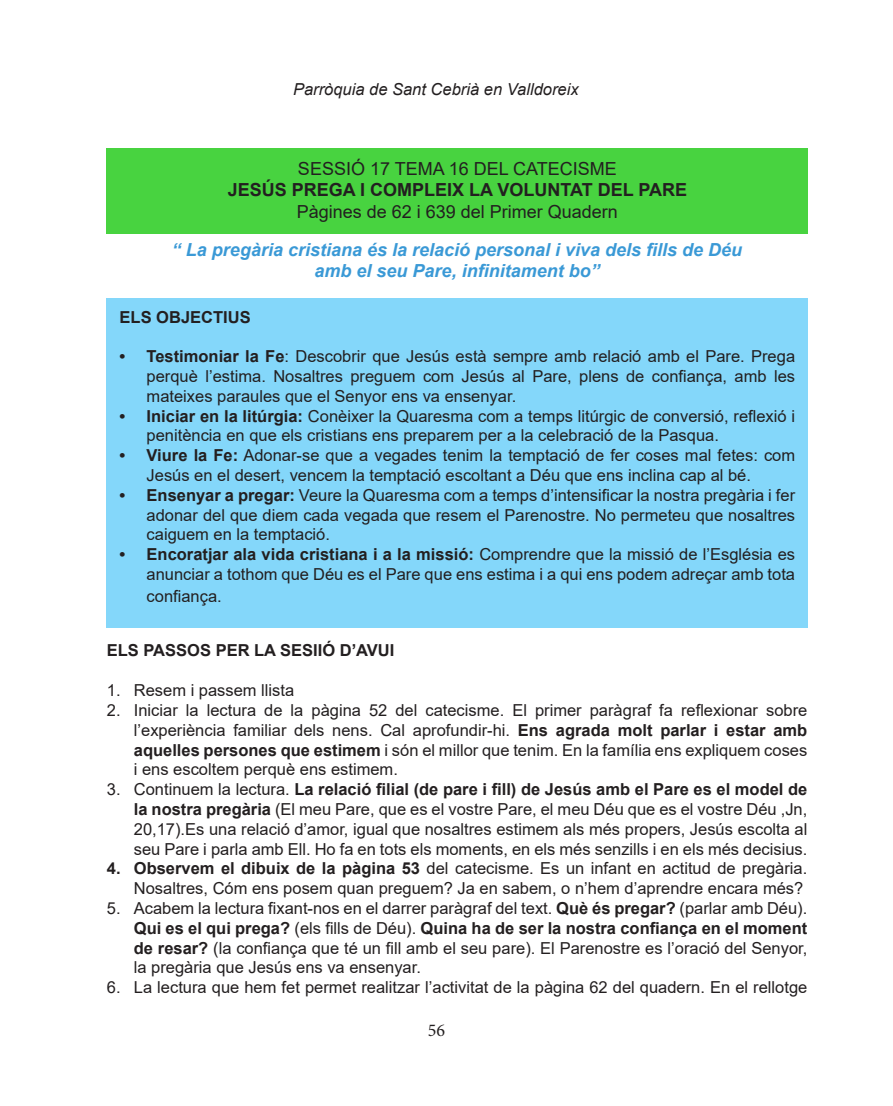
<style>
.page{position:relative;width:893px;height:1106px;background:#fff}
.page>*{position:absolute;margin:0;border:0;box-sizing:border-box;transform-origin:0 0}
.t1{font:italic 700 18px "Arial";color:#3a99d6}
.t2{font:18px "Arial";color:#231f20}
.t3{font:700 18px "Arial";color:#231f20}
.t4{font:18px "Minion Pro";color:#231f20}
.t5{font:16.5px/19.8px "Arial";color:#231f20;text-align:justify}
.t6{font:700 16.5px "Arial";color:#231f20}
.t7{font:italic 16.5px "Arial";color:#231f20}
.s1{font-weight:700}
</style>
<div class="page">
<div style="left:107px;top:149px;width:701px;height:85px;background:#48d340"></div>
<div style="left:107px;top:298px;width:701px;height:329px;background:#84d7fa"></div>
<p class="t7" style="left:293px;top:78px;width:287px">Parròquia de Sant Cebrià en Valldoreix</p>
<p class="t2" style="left:298px;top:156px;width:320px">SESSIÓ 17 TEMA 16 DEL CATECISME</p>
<p class="t3" style="left:228px;top:177px;width:461px">JESÚS PREGA I COMPLEIX LA VOLUNTAT DEL PARE</p>
<p class="t2" style="left:297px;top:199px;width:323px">Pàgines de 62 i 639 del Primer Quadern</p>
<p class="t1" style="left:172px;top:237px;width:572px">“ La pregària cristiana és la relació personal i viva dels fills de Déu</p>
<p class="t1" style="left:315px;top:259px;width:287px">amb el seu Pare, infinitament bo”</p>
<p class="t6" style="left:120px;top:305px;width:133px">ELS OBJECTIUS</p>
<p class="t5" style="left:147px;top:346px;width:650px;text-indent:-27px"><span class="s1">• Testimoniar la Fe</span>: Descobrir que Jesús està sempre amb relació amb el Pare. Prega perquè l’estima. Nosaltres preguem com Jesús al Pare, plens de confiança, amb les mateixes paraules que el Senyor ens va ensenyar.</p>
<p class="t5" style="left:147px;top:406px;width:650px;text-indent:-27px"><span class="s1">• Iniciar en la litúrgia:</span> Conèixer la Quaresma com a temps litúrgic de conversió, reflexió i penitència en que els cristians ens preparem per a la celebració de la Pasqua.</p>
<p class="t5" style="left:147px;top:445px;width:650px;text-indent:-27px"><span class="s1">• Viure la Fe:</span> Adonar-se que a vegades tenim la temptació de fer coses mal fetes: com<br>Jesús en el desert, vencem la temptació escoltant a Déu que ens inclina cap al bé.</p>
<p class="t5" style="left:147px;top:485px;width:650px;text-indent:-27px"><span class="s1">• Ensenyar a pregar:</span> Veure la Quaresma com a temps d’intensificar la nostra pregària i fer adonar del que diem cada vegada que resem el Parenostre. No permeteu que nosaltres caiguem en la temptació.</p>
<p class="t5" style="left:120px;top:544px;width:677px;text-align:right"><span class="s1">• Encoratjar ala vida cristiana i a la missió:</span> Comprendre que la missió de l’Església es anunciar a tothom que Déu es el Pare que ens estima i a qui ens podem adreçar amb tota</p>
<p class="t5" style="left:147px;top:586px;width:77px">confiança.</p>
<p class="t6" style="left:107px;top:639px;width:289px">ELS PASSOS PER LA SESIIÓ D’AVUI</p>
<p class="t5" style="left:107px;top:680px;width:189px">1. Resem i passem llista</p>
<p class="t5" style="left:134px;top:700px;width:675px;text-indent:-27px">2. Iniciar la lectura de la pàgina 52 del catecisme. El primer paràgraf fa reflexionar sobre l’experiència familiar dels nens. Cal aprofundir-hi. <span class="s1">Ens agrada molt parlar i estar amb aquelles persones que estimem</span> i són el millor que tenim. En la família ens expliquem coses i ens escoltem perquè ens estimem.</p>
<p class="t5" style="left:134px;top:779px;width:675px;text-indent:-27px">3. Continuem la lectura. <span class="s1">La relació filial (de pare i fill) de Jesús amb el Pare es el model de la nostra pregària</span> (El meu Pare, que es el vostre Pare, el meu Déu que es el vostre Déu ,Jn, 20,17).Es una relació d’amor, igual que nosaltres estimem als més propers, Jesús escolta al seu Pare i parla amb Ell. Ho fa en tots els moments, en els més senzills i en els més decisius.</p>
<p class="t5" style="left:107px;top:858px;width:702px;text-align:right"><span class="s1">4. Observem el dibuix de la pàgina 53</span> del catecisme. Es un infant en actitud de pregària.<br>Nosaltres, Cóm ens posem quan preguem? Ja en sabem, o n’hem d’aprendre encara més?</p>
<p class="t5" style="left:134px;top:898px;width:675px;text-indent:-27px">5. Acabem la lectura fixant-nos en el darrer paràgraf del text. <span class="s1">Què és pregar?</span> (parlar amb Déu).<br><span class="s1">Qui es el qui prega?</span> (els fills de Déu). <span class="s1">Quina ha de ser la nostra confiança en el moment de resar?</span> (la confiança que té un fill amb el seu pare). El Parenostre es l’oració del Senyor, la pregària que Jesús ens va ensenyar.</p>
<p class="t5" style="left:107px;top:977px;width:702px">6. La lectura que hem fet permet realitzar l’activitat de la pàgina 62 del quadern. En el rellotge</p>
<p class="t4" style="left:428px;top:1018px;width:19px">56</p>
</div>
